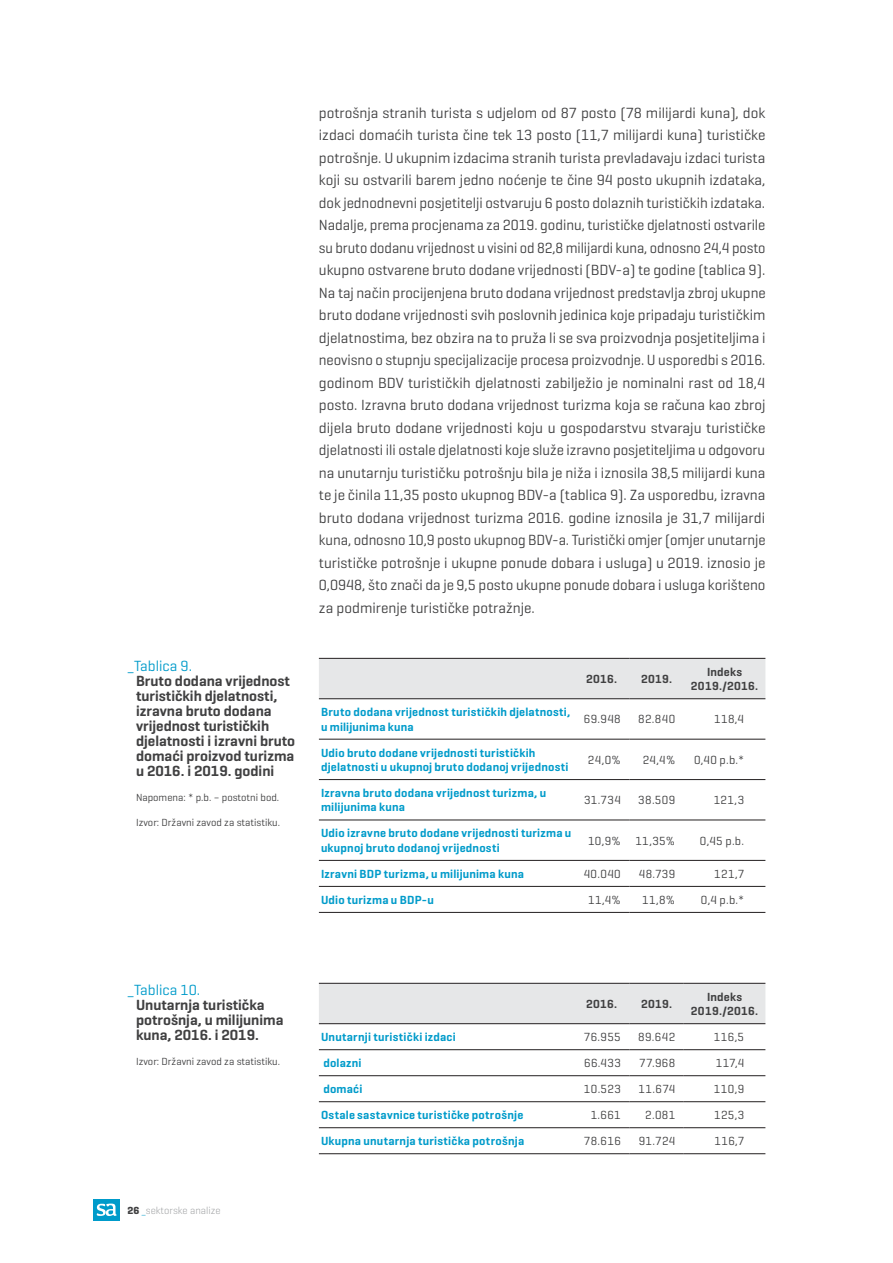
<style>
.page{position:relative;width:893px;height:1263px;background:#fff}
.page>*{position:absolute;margin:0;border:0;box-sizing:border-box;transform-origin:0 0}
.t1{font:15px/22.5px "Geogrotesque";color:#404041;text-align:justify}
.t2{font:600 15px/15px "Geogrotesque";color:#404041}
.t3{font:15px "Geogrotesque";color:#009bca}
.t4{font:600 12px/14.4px "Geogrotesque";letter-spacing:.02em;color:#009bca}
.t5{font:12px "Geogrotesque";letter-spacing:.03em;color:#404041}
.t6{font:600 12px/14.4px "Geogrotesque";letter-spacing:.025em;color:#404041;text-align:center}
.t7{font:10.5px "Geogrotesque";color:#404041}
.t8{font:300 10.5px "Geogrotesque";color:#9d9fa1}
.s1{font-weight:700;color:#404041}
.s2{color:#009bca}
</style>
<div class="page">
<div style="left:93px;top:1199px;width:27px;height:21px;background:#009bca"></div>
<svg style="left:97px;top:1204px;width:20px;height:12px"></svg>
<div style="left:319px;top:659px;width:446px;height:40px;background:#e6e7e8"></div>
<hr style="left:319px;top:658px;width:310px;height:1px;background:#231f20">
<hr style="left:629px;top:658px;width:136px;height:1px;background:#231f20">
<hr style="left:319px;top:699px;width:310px;height:1px;background:#231f20">
<hr style="left:629px;top:699px;width:136px;height:1px;background:#231f20">
<hr style="left:319px;top:739px;width:310px;height:1px;background:#231f20">
<hr style="left:629px;top:739px;width:136px;height:1px;background:#231f20">
<hr style="left:319px;top:779px;width:310px;height:1px;background:#231f20">
<hr style="left:629px;top:779px;width:136px;height:1px;background:#231f20">
<hr style="left:319px;top:820px;width:310px;height:1px;background:#231f20">
<hr style="left:629px;top:820px;width:136px;height:1px;background:#231f20">
<hr style="left:319px;top:860px;width:310px;height:1px;background:#231f20">
<hr style="left:629px;top:860px;width:136px;height:1px;background:#231f20">
<hr style="left:319px;top:886px;width:310px;height:1px;background:#231f20">
<hr style="left:629px;top:886px;width:136px;height:1px;background:#231f20">
<hr style="left:319px;top:912px;width:310px;height:1px;background:#231f20">
<hr style="left:629px;top:912px;width:136px;height:1px;background:#231f20">
<div style="left:319px;top:984px;width:446px;height:39px;background:#e6e7e8"></div>
<hr style="left:319px;top:983px;width:310px;height:1px;background:#231f20">
<hr style="left:629px;top:983px;width:55px;height:1px;background:#231f20">
<hr style="left:684px;top:983px;width:81px;height:1px;background:#231f20">
<hr style="left:319px;top:1023px;width:310px;height:1px;background:#231f20">
<hr style="left:629px;top:1023px;width:55px;height:1px;background:#231f20">
<hr style="left:684px;top:1023px;width:81px;height:1px;background:#231f20">
<hr style="left:319px;top:1049px;width:310px;height:1px;background:#231f20">
<hr style="left:629px;top:1049px;width:55px;height:1px;background:#231f20">
<hr style="left:684px;top:1049px;width:81px;height:1px;background:#231f20">
<hr style="left:319px;top:1075px;width:310px;height:1px;background:#231f20">
<hr style="left:629px;top:1075px;width:55px;height:1px;background:#231f20">
<hr style="left:684px;top:1075px;width:81px;height:1px;background:#231f20">
<hr style="left:319px;top:1101px;width:310px;height:1px;background:#231f20">
<hr style="left:629px;top:1101px;width:55px;height:1px;background:#231f20">
<hr style="left:684px;top:1101px;width:81px;height:1px;background:#231f20">
<hr style="left:319px;top:1127px;width:310px;height:1px;background:#231f20">
<hr style="left:629px;top:1127px;width:55px;height:1px;background:#231f20">
<hr style="left:684px;top:1127px;width:81px;height:1px;background:#231f20">
<hr style="left:319px;top:1153px;width:310px;height:1px;background:#231f20">
<hr style="left:629px;top:1153px;width:55px;height:1px;background:#231f20">
<hr style="left:684px;top:1153px;width:81px;height:1px;background:#231f20">
<p class="t3" style="left:128px;top:659px;width:66px">_ Tablica 9.</p>
<p class="t2" style="left:136px;top:675px;width:161px">Bruto dodana vrijednost turističkih djelatnosti, izravna bruto dodana vrijednost turističkih djelatnosti i izravni bruto domaći proizvod turizma u 2016. i 2019. godini</p>
<p class="t7" style="left:136px;top:792px;width:145px">Napomena: * p.b. – postotni bod.</p>
<p class="t7" style="left:136px;top:817px;width:146px">Izvor: Državni zavod za statistiku.</p>
<p class="t1" style="left:319px;top:102px;width:448px">potrošnja stranih turista s udjelom od 87 posto (78 milijardi kuna), dok izdaci domaćih turista čine tek 13 posto (11,7 milijardi kuna) turističke potrošnje. U ukupnim izdacima stranih turista prevladavaju izdaci turista koji su ostvarili barem jedno noćenje te čine 94 posto ukupnih izdataka, dok jednodnevni posjetitelji ostvaruju 6 posto dolaznih turističkih izdataka.<br>Nadalje, prema procjenama za 2019. godinu, turističke djelatnosti ostvarile su bruto dodanu vrijednost u visini od 82,8 milijardi kuna, odnosno 24,4 posto ukupno ostvarene bruto dodane vrijednosti (BDV-a) te godine (tablica 9).<br>Na taj način procijenjena bruto dodana vrijednost predstavlja zbroj ukupne bruto dodane vrijednosti svih poslovnih jedinica koje pripadaju turističkim djelatnostima, bez obzira na to pruža li se sva proizvodnja posjetiteljima i neovisno o stupnju specijalizacije procesa proizvodnje. U usporedbi s 2016. godinom BDV turističkih djelatnosti zabilježio je nominalni rast od 18,4 posto. Izravna bruto dodana vrijednost turizma koja se računa kao zbroj dijela bruto dodane vrijednosti koju u gospodarstvu stvaraju turističke djelatnosti ili ostale djelatnosti koje služe izravno posjetiteljima u odgovoru na unutarnju turističku potrošnju bila je niža i iznosila 38,5 milijardi kuna te je činila 11,35 posto ukupnog BDV-a (tablica 9). Za usporedbu, izravna bruto dodana vrijednost turizma 2016. godine iznosila je 31,7 milijardi kuna, odnosno 10,9 posto ukupnog BDV-a. Turistički omjer (omjer unutarnje turističke potrošnje i ukupne ponude dobara i usluga) u 2019. iznosio je 0,0948, što znači da je 9,5 posto ukupne ponude dobara i usluga korišteno za podmirenje turističke potražnje.</p>
<p class="t6" style="left:586px;top:673px;width:33px">2016.</p>
<p class="t6" style="left:641px;top:673px;width:33px">2019.</p>
<p class="t6" style="left:691px;top:665px;width:69px">Indeks<br>2019./2016.</p>
<p class="t4" style="left:321px;top:706px;width:251px">Bruto dodana vrijednost turističkih djelatnosti, u milijunima kuna</p>
<p class="t5" style="left:584px;top:714px;width:38px">69.948</p>
<p class="t5" style="left:638px;top:714px;width:39px">82.840</p>
<p class="t5" style="left:714px;top:714px;width:31px">118,4</p>
<p class="t4" style="left:321px;top:746px;width:249px">Udio bruto dodane vrijednosti turističkih djelatnosti u ukupnoj bruto dodanoj vrijednosti</p>
<p class="t5" style="left:588px;top:754px;width:34px">24,0%</p>
<p class="t5" style="left:643px;top:754px;width:34px">24,4%</p>
<p class="t5" style="left:694px;top:754px;width:52px">0,40 p.b.*</p>
<p class="t4" style="left:321px;top:787px;width:227px">Izravna bruto dodana vrijednost turizma, u milijunima kuna</p>
<p class="t5" style="left:584px;top:795px;width:38px">31.734</p>
<p class="t5" style="left:638px;top:795px;width:38px">38.509</p>
<p class="t5" style="left:714px;top:795px;width:32px">121,3</p>
<p class="t4" style="left:321px;top:827px;width:252px">Udio izravne bruto dodane vrijednosti turizma u ukupnoj bruto dodanoj vrijednosti</p>
<p class="t5" style="left:588px;top:835px;width:89px">10,9% 11,35%</p>
<p class="t5" style="left:700px;top:835px;width:46px">0,45 p.b.</p>
<p class="t4" style="left:321px;top:867px;width:204px">Izravni BDP turizma, u milijunima kuna</p>
<p class="t5" style="left:584px;top:868px;width:39px">40.040</p>
<p class="t5" style="left:639px;top:868px;width:38px">48.739</p>
<p class="t5" style="left:714px;top:868px;width:31px">121,7</p>
<p class="t4" style="left:321px;top:893px;width:114px">Udio turizma u BDP-u</p>
<p class="t5" style="left:588px;top:894px;width:34px">11,4%</p>
<p class="t5" style="left:642px;top:894px;width:35px">11,8%</p>
<p class="t5" style="left:701px;top:894px;width:45px">0,4 p.b.*</p>
<p class="t3" style="left:128px;top:983px;width:74px">_ Tablica 10.</p>
<p class="t2" style="left:136px;top:999px;width:149px">Unutarnja turistička potrošnja, u milijunima kuna, 2016. i 2019.</p>
<p class="t7" style="left:136px;top:1056px;width:146px">Izvor: Državni zavod za statistiku.</p>
<p class="t8" style="left:128px;top:1204px;width:95px"><span class="s1">26</span> <span class="s2">_</span>sektorske analize</p>
<p class="t6" style="left:586px;top:997px;width:33px">2016.</p>
<p class="t6" style="left:641px;top:997px;width:33px">2019.</p>
<p class="t6" style="left:691px;top:990px;width:69px">Indeks<br>2019./2016.</p>
<p class="t4" style="left:321px;top:1031px;width:136px">Unutarnji turistički izdaci</p>
<p class="t5" style="left:584px;top:1032px;width:38px">76.955</p>
<p class="t5" style="left:638px;top:1032px;width:38px">89.642</p>
<p class="t5" style="left:714px;top:1032px;width:32px">116,5</p>
<p class="t4" style="left:323px;top:1057px;width:40px">dolazni</p>
<p class="t5" style="left:584px;top:1058px;width:38px">66.433</p>
<p class="t5" style="left:639px;top:1058px;width:38px">77.968</p>
<p class="t5" style="left:716px;top:1058px;width:30px">117,4</p>
<p class="t4" style="left:323px;top:1083px;width:41px">domaći</p>
<p class="t5" style="left:584px;top:1084px;width:38px">10.523</p>
<p class="t5" style="left:638px;top:1084px;width:38px">11.674</p>
<p class="t5" style="left:714px;top:1084px;width:32px">110,9</p>
<p class="t4" style="left:321px;top:1109px;width:204px">Ostale sastavnice turističke potrošnje</p>
<p class="t5" style="left:591px;top:1110px;width:32px">1.661</p>
<p class="t5" style="left:645px;top:1110px;width:32px">2.081</p>
<p class="t5" style="left:714px;top:1110px;width:32px">125,3</p>
<p class="t4" style="left:321px;top:1135px;width:205px">Ukupna unutarnja turistička potrošnja</p>
<p class="t5" style="left:584px;top:1136px;width:38px">78.616</p>
<p class="t5" style="left:639px;top:1136px;width:38px">91.724</p>
<p class="t5" style="left:714px;top:1136px;width:31px">116,7</p>
</div>
